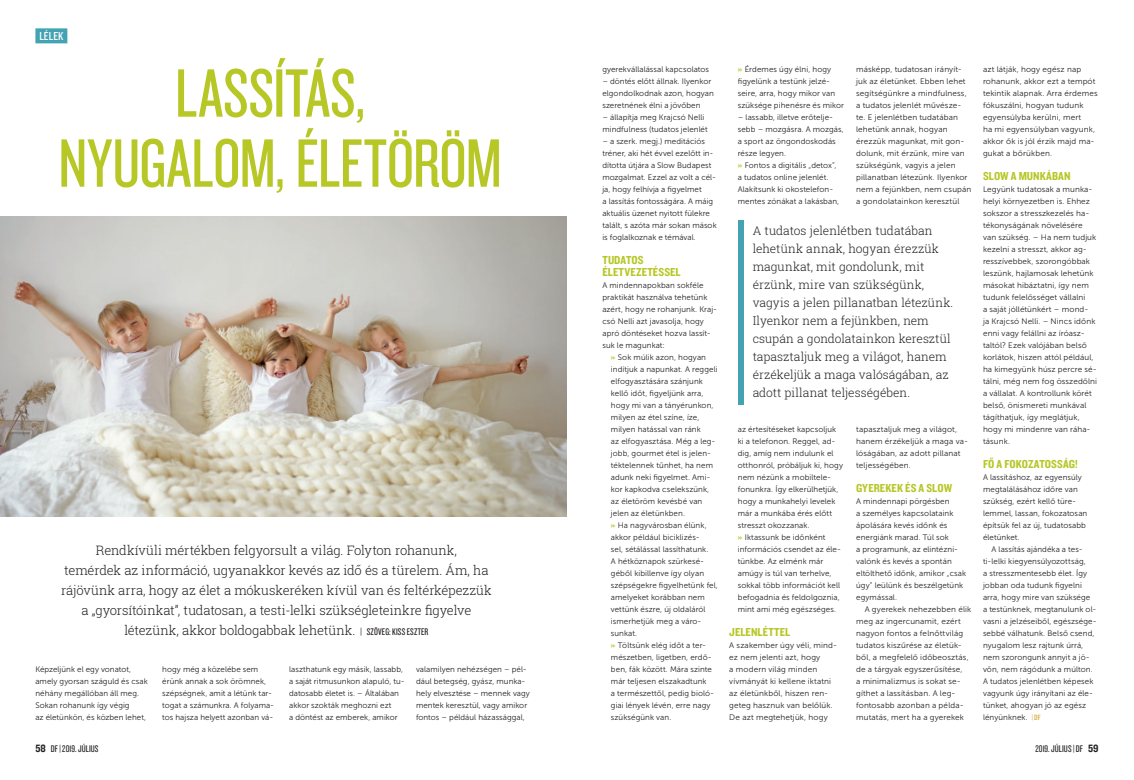
<style>
.page{position:relative;width:1134px;height:780px;background:#fff}
.page>*{position:absolute;margin:0;border:0;box-sizing:border-box;transform-origin:0 0}
._03_főcím{font:71px "Knockout 28 Junior Feathrwt";letter-spacing:-.005em;color:#b6c726}
._05_líd{font:300 13px/20px "Roboto Slab";letter-spacing:-.01em;color:#231f20;text-align:center}
._09_Kiemeles{font:300 12px/18px "Roboto Slab";letter-spacing:.005em;color:#231f20}
._06_közcím{font:12px/12px "Knockout 50 Welterweight";letter-spacing:.01em;color:#b6c726}
.t1{font:12px "Knockout 29 Junior Ltweight";letter-spacing:.01em;color:#fff}
.t2{font:10px "Knockout 28 Junior Feathrwt";letter-spacing:.005em;color:#231f20}
._01_kenyér__tompa{font:8px/12px "Museo Sans 300";letter-spacing:.01em;color:#231f20}
._02_kenyér__beljebb{font:8px/12px "Museo Sans 300";letter-spacing:.015em;color:#231f20}
.s1{font-family:"Knockout 28 Junior Feathrwt";font-weight:400;font-size:10px}
.s2{font-family:"DIN Next LT Pro";font-weight:700;color:#b6c726}
.s3{font-family:"Knockout 49 Liteweight";color:#dab95e}
.s4{font-family:"Knockout 50 Welterweight";font-size:11px}
</style>
<div class="page">
<div style="left:35px;top:28px;width:32px;height:15px;background:#44a3b3"></div>
<img style="left:0;top:216px;width:567px;height:300px">
<div style="left:738px;top:220px;width:6px;height:184px;background:#44a3b3"></div>
<h3 class="t1" style="left:39px;top:29px;width:26px">LÉLEK</h3>
<p class="_03_főcím" style="left:175px;top:50px;width:192px">LASSÍTÁS,</p>
<p class="_03_főcím" style="left:58px;top:120px;width:445px">NYUGALOM, ÉLETÖRÖM</p>
<p class="_05_líd" style="left:61px;top:540px;width:432px">Rendkívüli mértékben felgyorsult a világ. Folyton rohanunk,<br>temérdek az információ, ugyanakkor kevés az idő és a türelem. Ám, ha rájövünk arra, hogy az élet a mókuskeréken kívül van és feltérképezzük a „gyorsítóinkat”, tudatosan, a testi-lelki szükségleteinkre figyelve létezünk, akkor boldogabbak lehetünk. <span class="s1">| SZÖVEG: KISS ESZTER</span></p>
<p class="_01_kenyér__tompa" style="left:35px;top:663px;width:114px">Képzeljünk el egy vonatot, amely gyorsan száguld és csak néhány megállóban áll meg.<br>Sokan rohanunk így végig<br>az életünkön, és közben lehet,</p>
<p class="_01_kenyér__tompa" style="left:162px;top:663px;width:113px">hogy még a közelébe sem érünk annak a sok örömnek, szépségnek, amit a létünk tar&shy;togat a számunkra. A folyama&shy;tos hajsza helyett azonban vá-</p>
<p class="_01_kenyér__tompa" style="left:289px;top:663px;width:117px">laszthatunk egy másik, lassabb, a saját ritmusunkon alapuló, tu&shy;datosabb életet is. – Általában akkor szokták meghozni ezt<br>a döntést az emberek, amikor</p>
<p class="_01_kenyér__tompa" style="left:416px;top:663px;width:115px">valamilyen nehézségen – pél&shy;dául betegség, gyász, munka&shy;hely elvesztése – mennek vagy mentek keresztül, vagy amikor fontos – például házassággal,</p>
<p class="_01_kenyér__tompa" style="left:602px;top:63px;width:108px">gyerekvállalással kapcsolatos</p>
<p class="_01_kenyér__tompa" style="left:602px;top:75px;width:113px">– döntés előtt állnak. Ilyenkor elgondolkodnak azon, hogyan szeretnének élni a jövőben</p>
<p class="_01_kenyér__tompa" style="left:602px;top:111px;width:107px">– állapítja meg Krajcsó Nelli mindfulness (tudatos jelenlét</p>
<p class="_01_kenyér__tompa" style="left:602px;top:135px;width:116px">– a szerk. megj.) meditációs tréner, aki hét évvel ezelőtt in&shy;dította útjára a Slow Budapest mozgalmat. Ezzel az volt a cél&shy;ja, hogy felhívja a figyelmet<br>a lassítás fontosságára. A máig aktuális üzenet nyitott fülekre talált, s azóta már sokan mások is foglalkoznak e témával.</p>
<p class="_06_közcím" style="left:602px;top:254px;width:80px">TUDATOS<br>ÉLETVEZETÉSSEL</p>
<p class="_01_kenyér__tompa" style="left:602px;top:279px;width:116px">A mindennapokban sokféle praktikát használva tehetünk azért, hogy ne rohanjunk. Kraj&shy;csó Nelli azt javasolja, hogy apró döntéseket hozva lassít&shy;suk le magunkat:</p>
<p class="_01_kenyér__tompa" style="left:611px;top:351px;width:108px"><span class="s2">»</span> Sok múlik azon, hogyan indítjuk a napunkat. A reggeli elfogyasztására szánjunk kellő időt, figyeljünk arra, hogy mi van a tányérunkon, milyen az étel színe, íze, milyen hatással van ránk<br>az elfogyasztása. Még a leg&shy;jobb, gourmet étel is jelen&shy;téktelennek tűnhet, ha nem adunk neki figyelmet. Ami&shy;kor kapkodva cselekszünk, az életöröm kevésbé van jelen az életünkben.</p>
<p class="_01_kenyér__tompa" style="left:611px;top:519px;width:108px"><span class="s2">»</span> Ha nagyvárosban élünk, akkor például biciklizés-<br>sel, sétálással lassíthatunk.<br>A hétköznapok szürkesé&shy;géből kibillenve így olyan szépségekre figyelhetünk fel, amelyeket korábban nem vettünk észre, új oldaláról ismerhetjük meg a váro&shy;sunkat.</p>
<p class="_01_kenyér__tompa" style="left:611px;top:639px;width:105px"><span class="s2">»</span> Töltsünk elég időt a ter&shy;mészetben, ligetben, erdő&shy;ben, fák között. Mára szinte már teljesen elszakadtunk<br>a természettől, pedig bioló&shy;giai lények lévén, erre nagy szükségünk van.</p>
<p class="_01_kenyér__tompa" style="left:738px;top:63px;width:108px"><span class="s2">»</span> Érdemes úgy élni, hogy figyelünk a testünk jelzé&shy;seire, arra, hogy mikor van szüksége pihenésre és mikor</p>
<p class="_01_kenyér__tompa" style="left:738px;top:111px;width:107px">– lassabb, illetve erőtelje&shy;sebb – mozgásra. A mozgás, a sport az öngondoskodás része legyen.</p>
<p class="_01_kenyér__tompa" style="left:738px;top:159px;width:103px"><span class="s2">»</span> Fontos a digitális „detox”, a tudatos online jelenlét.<br>Alakítsunk ki okostelefon&shy;mentes zónákat a lakásban,</p>
<p class="_01_kenyér__tompa" style="left:856px;top:63px;width:117px">másképp, tudatosan irányít&shy;juk az életünket. Ebben lehet segítségünkre a mindfulness, a tudatos jelenlét művésze&shy;te. E jelenlétben tudatában lehetünk annak, hogyan érezzük magunkat, mit gon&shy;dolunk, mit érzünk, mire van szükségünk, vagyis a jelen pillanatban létezünk. Ilyenkor nem a fejünkben, nem csupán a gondolatainkon keresztül</p>
<p class="_09_Kiemeles" style="left:753px;top:221px;width:202px">A tudatos jelenlétben tudatában lehetünk annak, hogyan érezzük magunkat, mit gondolunk, mit érzünk, mire van szükségünk, vagyis a jelen pillanatban létezünk.<br>Ilyenkor nem a fejünkben, nem csupán a gondolatainkon keresztül tapasztaljuk meg a világot, hanem érzékeljük a maga valóságában, az adott pillanat teljességében.</p>
<p class="_01_kenyér__tompa" style="left:738px;top:423px;width:107px">az értesítéseket kapcsoljuk ki a telefonon. Reggel, ad&shy;dig, amíg nem indulunk el otthonról, próbáljuk ki, hogy nem nézünk a mobiltele&shy;fonunkra. Így elkerülhetjük, hogy a munkahelyi levelek már a munkába érés előtt stresszt okozzanak.</p>
<p class="_01_kenyér__tompa" style="left:738px;top:531px;width:105px"><span class="s2">»</span> Iktassunk be időnként információs csendet az éle&shy;tünkbe. Az elménk már amúgy is túl van terhelve, sokkal több információt kell befogadnia és feldolgoznia, mint ami még egészséges.</p>
<p class="_06_közcím" style="left:729px;top:626px;width:62px">JELENLÉTTEL</p>
<p class="_01_kenyér__tompa" style="left:729px;top:639px;width:109px">A szakember úgy véli, mind&shy;ez nem jelenti azt, hogy<br>a modern világ minden vívmányát ki kellene iktatni az életünkből, hiszen ren&shy;geteg hasznuk van belőlük.<br>De azt megtehetjük, hogy</p>
<p class="_01_kenyér__tompa" style="left:856px;top:423px;width:113px">tapasztaljuk meg a világot, hanem érzékeljük a maga va&shy;lóságában, az adott pillanat teljességében.</p>
<p class="_06_közcím" style="left:856px;top:482px;width:97px">GYEREKEK ÉS A SLOW</p>
<p class="_01_kenyér__tompa" style="left:856px;top:495px;width:112px">A mindennapi pörgésben<br>a személyes kapcsolataink ápolására kevés időnk és energiánk marad. Túl sok<br>a programunk, az elintézni&shy;valónk és kevés a spontán eltölthető időnk, amikor „csak úgy” leülünk és beszélgetünk egymással.</p>
<p class="_02_kenyér__beljebb" style="left:856px;top:603px;width:117px;text-indent:9px">A gyerekek nehezebben élik meg az ingercunamit, ezért nagyon fontos a felnőttvilág tudatos kiszűrése az életük&shy;ből, a megfelelő időbeosztás, de a tárgyak egyszerűsítése,<br>a minimalizmus is sokat se&shy;gíthet a lassításban. A leg&shy;fontosabb azonban a példa&shy;mutatás, mert ha a gyerekek</p>
<p class="_02_kenyér__beljebb" style="left:983px;top:63px;width:116px">azt látják, hogy egész nap rohanunk, akkor ezt a tempót tekintik alapnak. Arra érdemes fókuszálni, hogyan tudunk egyensúlyba kerülni, mert<br>ha mi egyensúlyban vagyunk, akkor ők is jól érzik majd ma&shy;gukat a bőrükben.</p>
<p class="_06_közcím" style="left:983px;top:170px;width:89px">SLOW A MUNKÁBAN</p>
<p class="_01_kenyér__tompa" style="left:983px;top:183px;width:116px">Legyünk tudatosak a munka&shy;helyi környezetben is. Ehhez sokszor a stresszkezelés ha&shy;tékonyságának növelésére van szükség. – Ha nem tudjuk kezelni a stresszt, akkor ag&shy;resszívebbek, szorongóbbak leszünk, hajlamosak lehetünk másokat hibáztatni, így nem tudunk felelősséget vállalni<br>a saját jóllétünkért – mond-<br>ja Krajcsó Nelli. – Nincs időnk enni vagy felállni az íróasz&shy;taltól? Ezek valójában belső korlátok, hiszen attól például, ha kimegyünk húsz percre sé&shy;tálni, még nem fog összedőlni a vállalat. A kontrollunk körét belső, önismereti munkával tágíthatjuk, így meglátjuk, hogy mi mindenre van ráha&shy;tásunk.</p>
<p class="_06_közcím" style="left:983px;top:458px;width:96px">FŐ A FOKOZATOSSÁG!</p>
<p class="_01_kenyér__tompa" style="left:983px;top:471px;width:106px">A lassításhoz, az egyensúly megtalálásához időre van szükség, ezért kellő türe&shy;lemmel, lassan, fokozatosan építsük fel az új, tudatosabb életünket.</p>
<p class="_02_kenyér__beljebb" style="left:983px;top:543px;width:115px;text-indent:9px">A lassítás ajándéka a tes&shy;ti-lelki kiegyensúlyozottság,<br>a stresszmentesebb élet. Így jobban oda tudunk figyelni arra, hogy mire van szüksége<br>a testünknek, megtanulunk ol&shy;vasni a jelzéseiből, egészsége&shy;sebbé válhatunk. Belső csend, nyugalom lesz rajtunk úrrá, nem szorongunk annyit a jö&shy;vőn, nem rágódunk a múlton.<br>A tudatos jelenlétben képesek vagyunk úgy irányítani az éle&shy;tünket, ahogyan jó az egész lényünknek. <span class="s3">| DF</span></p>
<p class="t2" style="left:35px;top:742px;width:65px"><span class="s4">58</span> DF | 2019. JÚLIUS</p>
<p class="t2" style="left:1035px;top:742px;width:65px">2019. JÚLIUS | DF <span class="s4">59</span></p>
</div>
